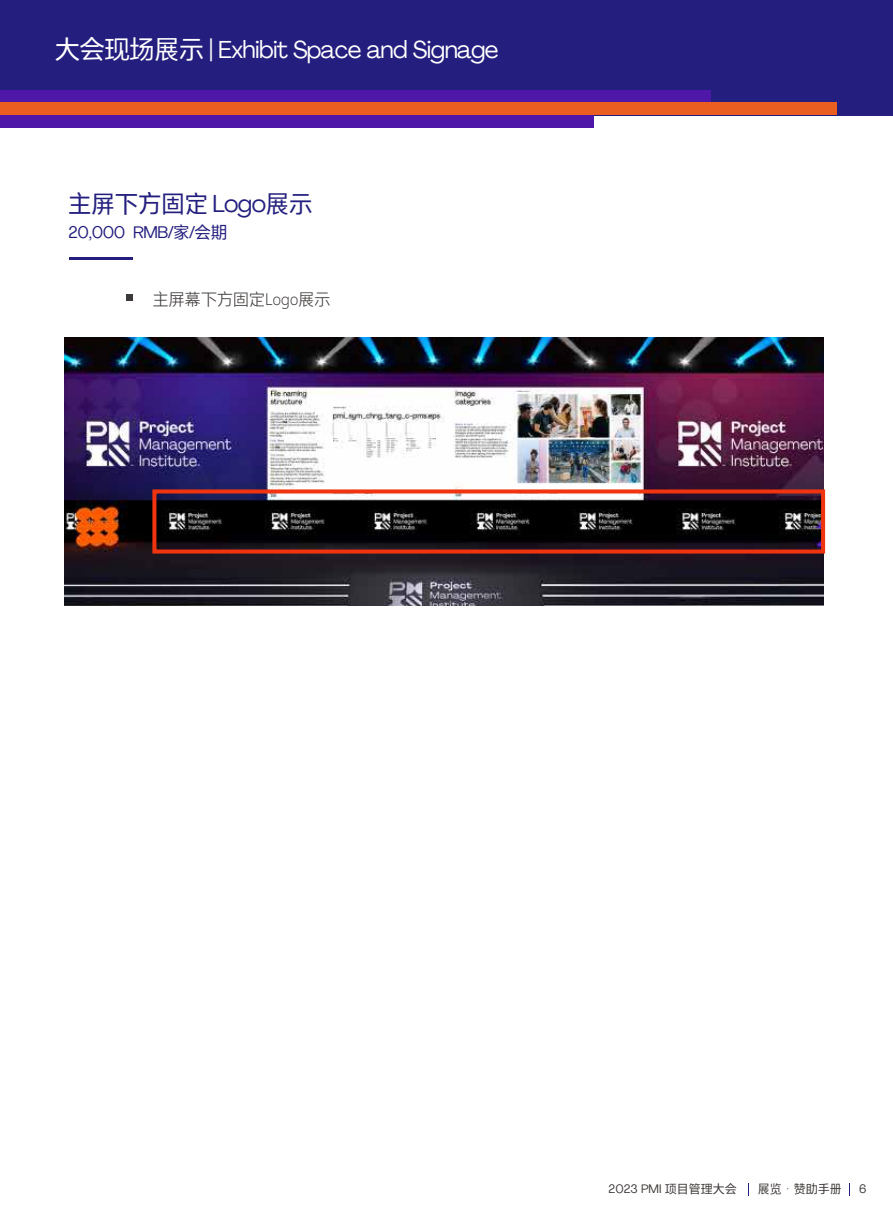
<style>
.page{position:relative;width:893px;height:1212px;background:#fff}
.page>*{position:absolute;margin:0;border:0;box-sizing:border-box;transform-origin:0 0}
.t1{font:24px "Agrandir";letter-spacing:-.025em;color:#fff}
.t2{font:24px "FZDESHS 506 L GB1 0";letter-spacing:-.025em;color:#241f7e}
.t3{font:16.5px "Agrandir";letter-spacing:-.025em;color:#241f7e}
.t4{font:16.5px "FZDESHS 504 L GB1 0";letter-spacing:-.025em;color:#3e3a39}
.t5{font:12px "Agrandir";color:#3e3a39}
.t6{font:12px "FZDESHS 506 L GB1 0";color:#3e3a39}
.s1{font-family:"FZDESHS 506 L GB1 0";font-size:25.5px}
.s2{font-family:"FZDESHS 506 L GB1 0"}
.s3{font-family:"Agrandir"}
.s4{font-family:"FZDESHS 508 R GB1 0"}
</style>
<div class="page">
<div style="left:0;top:0;width:893px;height:115px;background:#241f7e"></div>
<hr style="left:69px;top:257px;width:64px;height:3px;background:#241f7e">
<svg style="left:126px;top:295px;width:6px;height:6px"></svg>
<div style="left:0;top:90px;width:710px;height:13px;background:#4f17a8"></div>
<div style="left:0;top:103px;width:836px;height:12px;background:#ea5f20"></div>
<div style="left:0;top:115px;width:593px;height:13px;background:#4f17a8"></div>
<svg style="left:748px;top:1183px;width:1px;height:12px"></svg>
<svg style="left:849px;top:1183px;width:1px;height:12px"></svg>
<img style="left:65px;top:337px;width:758px;height:268px">
<div style="left:152px;top:489px;width:673px;height:64px;border:4px solid #ef340f"></div>
<p class="t1" style="left:55px;top:34px;width:445px"><span class="s1">大会现场展示</span> <span class="s2">|</span> Exhibit Space and Signage</p>
<p class="t2" style="left:68px;top:191px;width:247px">主屏下方固定 <span class="s3">Logo</span>展示</p>
<p class="t3" style="left:69px;top:222px;width:160px">20,000 RMB<span class="s4">/</span><span class="s2">家</span><span class="s4">/</span><span class="s2">会期</span></p>
<p class="t4" style="left:153px;top:290px;width:180px">主屏幕下方固定Logo展示</p>
<p class="t5" style="left:609px;top:1181px;width:130px">2023 PMI <span class="s2">项目管理大会</span></p>
<p class="t6" style="left:758px;top:1182px;width:85px">展览·赞助手册</p>
<p class="t5" style="left:859px;top:1181px;width:9px">6</p>
</div>
